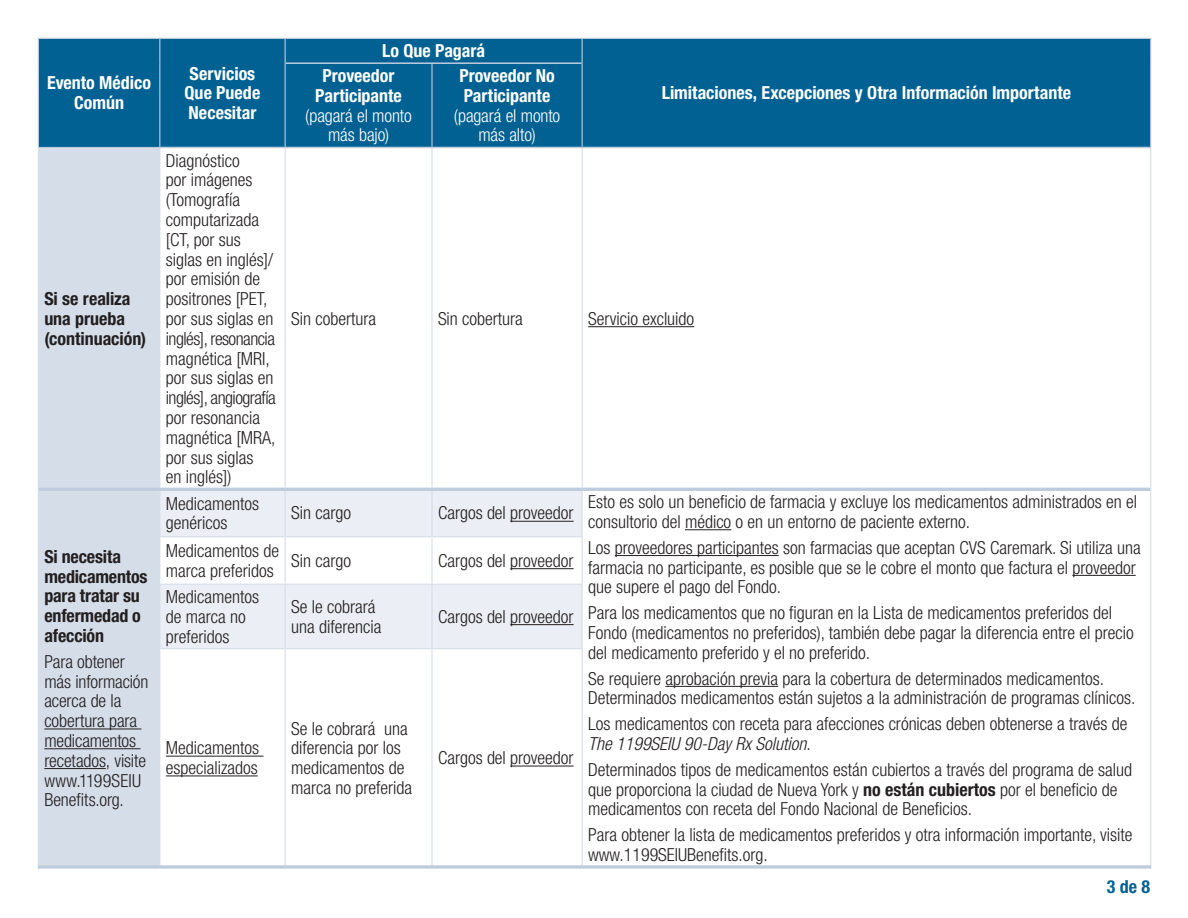
<style>
.page{position:relative;width:1188px;height:918px;background:#fff}
.page>*{position:absolute;margin:0;border:0;box-sizing:border-box;transform-origin:0 0}
.Body{font:300 condensed 18px/19.8px "Helvetica Neue LT Std";color:#231f20}
.Body-2{font:700 condensed 18px/19.8px "Helvetica Neue LT Std";color:#fff;text-align:center}
.Body-3{font:700 condensed 18px/19.8px "Helvetica Neue LT Std";letter-spacing:-.01em;color:#231f20}
.Body-4{font:300 condensed 18px/19.8px "Helvetica Neue LT Std";letter-spacing:-.005em;color:#fff;text-align:center}
.t1{font:700 condensed 18px "Helvetica Neue LT Std";color:#006192}
.s1{font-weight:700}
.s2{font-weight:300}
.s3{font-style:italic}
</style>
<div class="page">
<div style="left:39px;top:39px;width:1111px;height:108px;background:#006192"></div>
<div style="left:39px;top:148px;width:120px;height:717px;background:#d5dde9"></div>
<svg style="left:160px;top:491px;width:422px;height:157px;fill:#ebeef4"></svg>
<hr style="left:38px;top:38px;width:122px;height:1px;background:#bfccde">
<svg style="left:38px;top:39px;width:1px;height:24px"></svg>
<hr style="left:160px;top:38px;width:125px;height:1px;background:#bfccde">
<svg style="left:159px;top:39px;width:1px;height:24px"></svg>
<hr style="left:38px;top:63px;width:1px;height:84px;background:#bfccde">
<hr style="left:159px;top:63px;width:1px;height:84px;background:#bfccde">
<hr style="left:38px;top:147px;width:122px;height:1px;background:#bfccde">
<hr style="left:160px;top:147px;width:125px;height:1px;background:#bfccde">
<hr style="left:285px;top:38px;width:147px;height:1px;background:#bfccde">
<svg style="left:285px;top:39px;width:1px;height:24px"></svg>
<hr style="left:432px;top:38px;width:150px;height:1px;background:#bfccde">
<hr style="left:582px;top:38px;width:569px;height:1px;background:#bfccde">
<svg style="left:582px;top:39px;width:1px;height:24px"></svg>
<svg style="left:1150px;top:39px;width:1px;height:24px"></svg>
<hr style="left:1150px;top:63px;width:1px;height:84px;background:#bfccde">
<hr style="left:582px;top:147px;width:569px;height:1px;background:#bfccde">
<hr style="left:286px;top:62px;width:146px;height:2px;background:#bfccde">
<hr style="left:432px;top:62px;width:150px;height:2px;background:#bfccde">
<hr style="left:285px;top:147px;width:147px;height:1px;background:#bfccde">
<hr style="left:432px;top:147px;width:150px;height:1px;background:#bfccde">
<hr style="left:285px;top:63px;width:1px;height:84px;background:#bfccde">
<hr style="left:431px;top:64px;width:2px;height:83px;background:#bfccde">
<hr style="left:582px;top:63px;width:1px;height:84px;background:#bfccde">
<hr style="left:38px;top:148px;width:1px;height:341px;background:#d5dde9">
<hr style="left:159px;top:148px;width:1px;height:340px;background:#d5dde9">
<hr style="left:285px;top:148px;width:1px;height:340px;background:#d5dde9">
<hr style="left:431px;top:148px;width:2px;height:340px;background:#d5dde9">
<hr style="left:582px;top:148px;width:1px;height:340px;background:#d5dde9">
<hr style="left:1150px;top:148px;width:1px;height:341px;background:#d5dde9">
<hr style="left:39px;top:488px;width:121px;height:3px;background:#bfccde">
<hr style="left:160px;top:488px;width:125px;height:3px;background:#bfccde">
<hr style="left:285px;top:488px;width:147px;height:3px;background:#bfccde">
<hr style="left:432px;top:488px;width:150px;height:3px;background:#bfccde">
<hr style="left:582px;top:488px;width:568px;height:3px;background:#bfccde">
<hr style="left:38px;top:489px;width:1px;height:48px;background:#d5dde9">
<hr style="left:159px;top:491px;width:1px;height:45px;background:#d5dde9">
<hr style="left:285px;top:491px;width:1px;height:45px;background:#d5dde9">
<hr style="left:431px;top:491px;width:2px;height:45px;background:#d5dde9">
<hr style="left:582px;top:491px;width:1px;height:45px;background:#d5dde9">
<hr style="left:1150px;top:489px;width:1px;height:48px;background:#d5dde9">
<hr style="left:38px;top:537px;width:1px;height:47px;background:#d5dde9">
<hr style="left:159px;top:536px;width:126px;height:1px;background:#d5dde9">
<hr style="left:159px;top:537px;width:1px;height:47px;background:#d5dde9">
<hr style="left:285px;top:536px;width:147px;height:1px;background:#d5dde9">
<hr style="left:285px;top:537px;width:1px;height:47px;background:#d5dde9">
<hr style="left:432px;top:536px;width:151px;height:1px;background:#d5dde9">
<hr style="left:431px;top:537px;width:2px;height:47px;background:#d5dde9">
<hr style="left:582px;top:537px;width:1px;height:47px;background:#d5dde9">
<hr style="left:1150px;top:537px;width:1px;height:47px;background:#d5dde9">
<hr style="left:38px;top:584px;width:1px;height:65px;background:#d5dde9">
<hr style="left:159px;top:584px;width:126px;height:1px;background:#d5dde9">
<hr style="left:159px;top:585px;width:1px;height:63px;background:#d5dde9">
<hr style="left:285px;top:584px;width:147px;height:1px;background:#d5dde9">
<hr style="left:285px;top:585px;width:1px;height:63px;background:#d5dde9">
<hr style="left:432px;top:584px;width:151px;height:1px;background:#d5dde9">
<hr style="left:431px;top:585px;width:2px;height:63px;background:#d5dde9">
<hr style="left:582px;top:585px;width:1px;height:63px;background:#d5dde9">
<hr style="left:1150px;top:584px;width:1px;height:65px;background:#d5dde9">
<hr style="left:38px;top:649px;width:1px;height:216px;background:#d5dde9">
<hr style="left:159px;top:648px;width:126px;height:1px;background:#d5dde9">
<hr style="left:159px;top:649px;width:1px;height:216px;background:#d5dde9">
<hr style="left:285px;top:648px;width:147px;height:1px;background:#d5dde9">
<hr style="left:285px;top:649px;width:1px;height:216px;background:#d5dde9">
<hr style="left:432px;top:648px;width:151px;height:1px;background:#d5dde9">
<hr style="left:431px;top:649px;width:2px;height:216px;background:#d5dde9">
<hr style="left:582px;top:649px;width:1px;height:216px;background:#d5dde9">
<hr style="left:1150px;top:649px;width:1px;height:216px;background:#d5dde9">
<svg style="left:38px;top:865px;width:122px;height:4px"></svg>
<svg style="left:160px;top:865px;width:125px;height:4px"></svg>
<hr style="left:285px;top:865px;width:147px;height:4px;background:#cad4e3">
<svg style="left:432px;top:865px;width:150px;height:4px"></svg>
<hr style="left:582px;top:865px;width:569px;height:4px;background:#c9d4e3">
<hr style="left:588px;top:326px;width:106px;height:1px;background:#231f20">
<hr style="left:44px;top:729px;width:97px;height:1px;background:#231f20">
<hr style="left:44px;top:748px;width:97px;height:1px;background:#231f20">
<hr style="left:44px;top:768px;width:62px;height:1px;background:#231f20">
<hr style="left:510px;top:521px;width:64px;height:1px;background:#231f20">
<hr style="left:685px;top:529px;width:46px;height:1px;background:#231f20">
<hr style="left:615px;top:555px;width:164px;height:1px;background:#231f20">
<hr style="left:1072px;top:575px;width:64px;height:1px;background:#231f20">
<hr style="left:665px;top:686px;width:113px;height:1px;background:#231f20">
<hr style="left:510px;top:568px;width:64px;height:1px;background:#231f20">
<hr style="left:510px;top:624px;width:64px;height:1px;background:#231f20">
<hr style="left:166px;top:756px;width:97px;height:1px;background:#231f20">
<hr style="left:166px;top:775px;width:92px;height:1px;background:#231f20">
<hr style="left:510px;top:766px;width:64px;height:1px;background:#231f20">
<p class="Body-2" style="left:47px;top:73px;width:105px">Evento Médico<br>Común</p>
<p class="Body-2" style="left:185px;top:63px;width:77px;text-align:left">Servicios<br>Que Puede<br>Necesitar</p>
<p class="Body-3" style="left:44px;top:289px;width:103px">Si se realiza una prueba (continuación)</p>
<p class="Body" style="left:166px;top:150px;width:111px">Diagnóstico<br>por imágenes (Tomografía computarizada [CT, por sus siglas en inglés]/ por emisión de positrones [PET, por sus siglas en inglés], resonancia magnética [MRI, por sus siglas en inglés], angiografía por resonancia magnética [MRA, por sus siglas<br>en inglés])</p>
<p class="Body-2" style="left:382px;top:41px;width:104px">Lo Que Pagará</p>
<p class="Body-4" style="left:305px;top:66px;width:108px"><span class="s1">Proveedor<br>Participante </span>(pagará el monto más bajo)</p>
<p class="Body-2" style="left:454px;top:66px;width:108px">Proveedor No<br>Participante <span class="s2">(pagará el monto más alto)</span></p>
<p class="Body-2" style="left:662px;top:83px;width:411px">Limitaciones, Excepciones y Otra Información Importante</p>
<p class="Body" style="left:291px;top:309px;width:86px">Sin cobertura</p>
<p class="Body" style="left:438px;top:309px;width:86px">Sin cobertura</p>
<p class="Body" style="left:588px;top:309px;width:108px">Servicio excluido</p>
<p class="Body-3" style="left:44px;top:546px;width:105px">Si necesita medicamentos para tratar su enfermedad o afección</p>
<p class="Body" style="left:44px;top:651px;width:106px">Para obtener más información acerca de la cobertura para medicamentos recetados, visite www.1199SEIU<br>Benefits.org.</p>
<p class="Body" style="left:166px;top:493px;width:95px">Medicamentos genéricos</p>
<p class="Body" style="left:291px;top:503px;width:61px">Sin cargo</p>
<p class="Body" style="left:438px;top:503px;width:137px">Cargos del proveedor</p>
<p class="Body" style="left:588px;top:492px;width:550px">Esto es solo un beneficio de farmacia y excluye los medicamentos administrados en el consultorio del médico o en un entorno de paciente externo.</p>
<p class="Body" style="left:588px;top:537px;width:554px">Los proveedores participantes son farmacias que aceptan CVS Caremark. Si utiliza una farmacia no participante, es posible que se le cobre el monto que factura el proveedor que supere el pago del Fondo.</p>
<p class="Body" style="left:588px;top:603px;width:547px">Para los medicamentos que no figuran en la Lista de medicamentos preferidos del<br>Fondo (medicamentos no preferidos), también debe pagar la diferencia entre el precio del medicamento preferido y el no preferido.</p>
<p class="Body" style="left:588px;top:668px;width:549px">Se requiere aprobación previa para la cobertura de determinados medicamentos.<br>Determinados medicamentos están sujetos a la administración de programas clínicos.</p>
<p class="Body" style="left:588px;top:714px;width:541px">Los medicamentos con receta para afecciones crónicas deben obtenerse a través de<br><span class="s3">The 1199SEIU 90-Day Rx Solution</span>.</p>
<p class="Body" style="left:588px;top:759px;width:546px">Determinados tipos de medicamentos están cubiertos a través del programa de salud que proporciona la ciudad de Nueva York y <span class="s1">no están cubiertos</span> por el beneficio de medicamentos con receta del Fondo Nacional de Beneficios.</p>
<p class="Body" style="left:588px;top:825px;width:546px">Para obtener la lista de medicamentos preferidos y otra información importante, visite www.1199SEIUBenefits.org.</p>
<p class="Body" style="left:166px;top:541px;width:115px">Medicamentos de marca preferidos</p>
<p class="Body" style="left:291px;top:550px;width:61px">Sin cargo</p>
<p class="Body" style="left:438px;top:550px;width:137px">Cargos del proveedor</p>
<p class="Body" style="left:166px;top:587px;width:95px">Medicamentos de marca no preferidos</p>
<p class="Body" style="left:291px;top:597px;width:92px">Se le cobrará una diferencia</p>
<p class="Body" style="left:438px;top:606px;width:137px">Cargos del proveedor</p>
<p class="Body" style="left:291px;top:718px;width:122px">Se le cobrará una diferencia por los medicamentos de marca no preferida</p>
<p class="Body" style="left:166px;top:738px;width:95px">Medicamentos especializados</p>
<p class="Body" style="left:438px;top:748px;width:137px">Cargos del proveedor</p>
<p class="t1" style="left:1107px;top:876px;width:45px">3 de 8</p>
</div>
